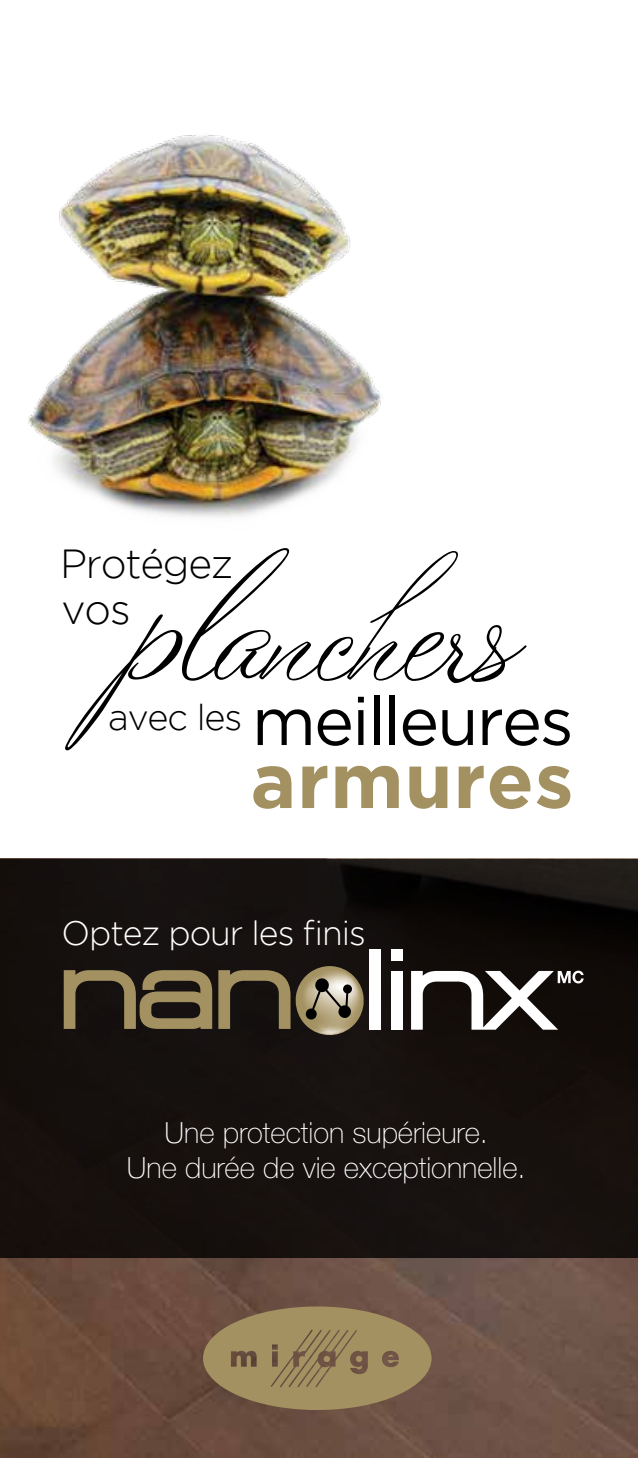
<style>
.page{position:relative;width:638px;height:1458px;background:#fff}
.page>*{position:absolute;margin:0;border:0;box-sizing:border-box;transform-origin:0 0}
.t1{font:153px "Marmalade JF";letter-spacing:-.015em;color:#000}
.t2{font:700 77.4px "Gotham";letter-spacing:.01em;color:#a39161}
.t3{font:67.5px "Gotham";letter-spacing:-.03em;color:#000}
.t4{font:300 41.62px "Gotham";color:#000}
.t5{font:300 40.5px "Gotham";letter-spacing:-.03em;color:#000}
.t6{font:300 33.75px "Gotham";letter-spacing:-.03em;color:#fff}
.t7{font:100 29.25px/34.9px "Helvetica Neue LT Std";color:#fff;text-align:center}
</style>
<div class="page">
<img style="left:0;top:1257px;width:638px;height:201px">
<div style="left:0;top:859px;width:638px;height:398px;background:#141414"></div>
<svg style="left:203px;top:1306px;width:228px;height:104px;background:#927d58"></svg>
<img style="left:28px;top:135px;width:355px;height:382px">
<svg style="left:64px;top:970px;width:148px;height:59px"></svg>
<svg style="left:218px;top:966px;width:146px;height:69px"></svg>
<div style="left:369px;top:949px;width:12px;height:81px;background:#fff"></div>
<div style="left:391px;top:949px;width:12px;height:12px;background:#fff"></div>
<div style="left:391px;top:971px;width:12px;height:59px;background:#fff"></div>
<svg style="left:411px;top:971px;width:172px;height:59px"></svg>
<h1 class="t1" style="left:121px;top:538px;width:386px">planchers</h1>
<h3 class="t5" style="left:60px;top:541px;width:175px">Protégez</h3>
<h3 class="t4" style="left:61px;top:587px;width:71px">vos</h3>
<h3 class="t3" style="left:108px;top:684px;width:467px"><sup>avec</sup> <sup>les</sup> meilleures</h3>
<h2 class="t2" style="left:251px;top:736px;width:324px">armures</h2>
<p class="t6" style="left:61px;top:915px;width:306px">Optez pour les finis</p>
<p class="t7" style="left:127px;top:1115px;width:400px">Une protection supérieure.<br>Une durée de vie exceptionnelle.</p>
</div>
